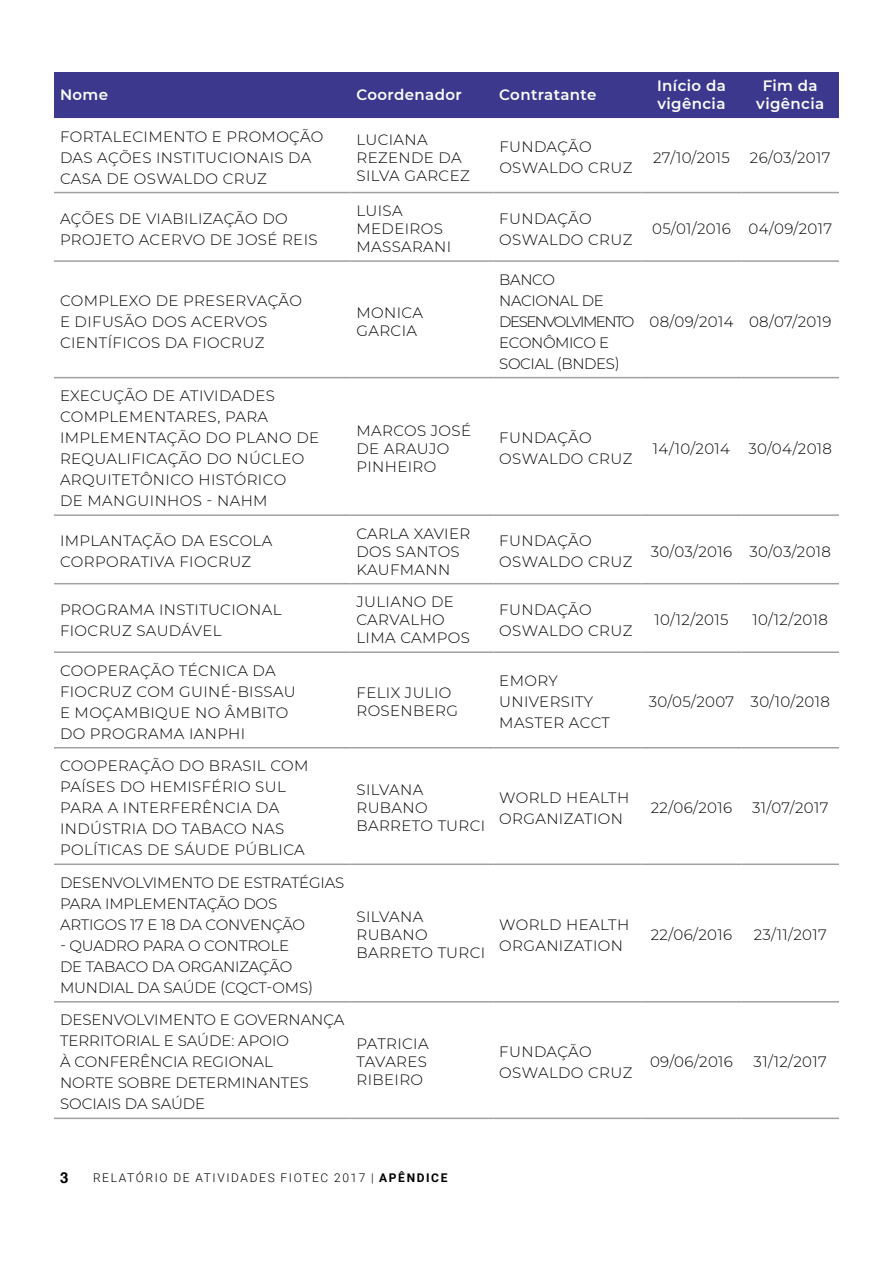
<style>
.page{position:relative;width:893px;height:1263px;background:#fff}
.page>*{position:absolute;margin:0;border:0;box-sizing:border-box;transform-origin:0 0}
.t1{font:300 15px/21px "Montserrat";letter-spacing:.025em;color:#000}
.t2{font:300 15px/21px "Montserrat";letter-spacing:-.01em;color:#000}
.t3{font:300 15px/21px "Montserrat";color:#000}
.t4{font:600 15px/18px "Montserrat";letter-spacing:.025em;color:#fff}
.t5{font:300 15px/21px "Montserrat";letter-spacing:-.025em;color:#000}
.t6{font:700 15px "Helvetica";color:#000}
.t7{font:300 12px "Roboto";letter-spacing:.135em;color:#000}
.s1{font-weight:700}
</style>
<div class="page">
<div style="left:54px;top:72px;width:785px;height:46px;background:#3c388e"></div>
<hr style="left:54px;top:192px;width:296px;height:1px;background:#a0a09f">
<hr style="left:350px;top:192px;width:143px;height:1px;background:#a0a09f">
<hr style="left:493px;top:192px;width:148px;height:1px;background:#a0a09f">
<hr style="left:641px;top:192px;width:100px;height:1px;background:#a0a09f">
<hr style="left:741px;top:192px;width:98px;height:1px;background:#a0a09f">
<hr style="left:54px;top:260px;width:296px;height:2px;background:#a0a09f">
<hr style="left:350px;top:260px;width:143px;height:2px;background:#a0a09f">
<hr style="left:493px;top:260px;width:148px;height:2px;background:#a0a09f">
<hr style="left:641px;top:260px;width:100px;height:2px;background:#a0a09f">
<hr style="left:741px;top:260px;width:98px;height:2px;background:#a0a09f">
<hr style="left:54px;top:377px;width:296px;height:1px;background:#a0a09f">
<hr style="left:350px;top:377px;width:143px;height:1px;background:#a0a09f">
<hr style="left:493px;top:377px;width:148px;height:1px;background:#a0a09f">
<hr style="left:641px;top:377px;width:100px;height:1px;background:#a0a09f">
<hr style="left:741px;top:377px;width:98px;height:1px;background:#a0a09f">
<hr style="left:54px;top:514px;width:296px;height:2px;background:#a0a09f">
<hr style="left:350px;top:514px;width:143px;height:2px;background:#a0a09f">
<hr style="left:493px;top:514px;width:148px;height:2px;background:#a0a09f">
<hr style="left:641px;top:514px;width:100px;height:2px;background:#a0a09f">
<hr style="left:741px;top:514px;width:98px;height:2px;background:#a0a09f">
<hr style="left:54px;top:583px;width:296px;height:1px;background:#a0a09f">
<hr style="left:350px;top:583px;width:143px;height:1px;background:#a0a09f">
<hr style="left:493px;top:583px;width:148px;height:1px;background:#a0a09f">
<hr style="left:641px;top:583px;width:100px;height:1px;background:#a0a09f">
<hr style="left:741px;top:583px;width:98px;height:1px;background:#a0a09f">
<hr style="left:54px;top:651px;width:296px;height:2px;background:#a0a09f">
<hr style="left:350px;top:651px;width:143px;height:2px;background:#a0a09f">
<hr style="left:493px;top:651px;width:148px;height:2px;background:#a0a09f">
<hr style="left:641px;top:651px;width:100px;height:2px;background:#a0a09f">
<hr style="left:741px;top:651px;width:98px;height:2px;background:#a0a09f">
<hr style="left:54px;top:747px;width:296px;height:1px;background:#a0a09f">
<hr style="left:350px;top:747px;width:143px;height:1px;background:#a0a09f">
<hr style="left:493px;top:747px;width:148px;height:1px;background:#a0a09f">
<hr style="left:641px;top:747px;width:100px;height:1px;background:#a0a09f">
<hr style="left:741px;top:747px;width:98px;height:1px;background:#a0a09f">
<hr style="left:54px;top:863px;width:296px;height:2px;background:#a0a09f">
<hr style="left:350px;top:863px;width:143px;height:2px;background:#a0a09f">
<hr style="left:493px;top:863px;width:148px;height:2px;background:#a0a09f">
<hr style="left:641px;top:863px;width:100px;height:2px;background:#a0a09f">
<hr style="left:741px;top:863px;width:98px;height:2px;background:#a0a09f">
<hr style="left:54px;top:1001px;width:296px;height:1px;background:#a0a09f">
<hr style="left:350px;top:1001px;width:143px;height:1px;background:#a0a09f">
<hr style="left:493px;top:1001px;width:148px;height:1px;background:#a0a09f">
<hr style="left:641px;top:1001px;width:100px;height:1px;background:#a0a09f">
<hr style="left:741px;top:1001px;width:98px;height:1px;background:#a0a09f">
<hr style="left:54px;top:1117px;width:296px;height:2px;background:#a0a09f">
<hr style="left:350px;top:1117px;width:143px;height:2px;background:#a0a09f">
<hr style="left:493px;top:1117px;width:148px;height:2px;background:#a0a09f">
<hr style="left:641px;top:1117px;width:100px;height:2px;background:#a0a09f">
<hr style="left:741px;top:1117px;width:98px;height:2px;background:#a0a09f">
<p class="t4" style="left:60px;top:85px;width:50px">Nome</p>
<p class="t4" style="left:356px;top:85px;width:107px">Coordenador</p>
<p class="t4" style="left:499px;top:85px;width:99px">Contratante</p>
<p class="t4" style="left:657px;top:76px;width:70px">Início da vigência</p>
<p class="t4" style="left:756px;top:76px;width:69px;text-align:center">Fim da vigência</p>
<p class="t1" style="left:60px;top:125px;width:265px">FORTALECIMENTO E PROMOÇÃO<br>DAS AÇÕES INSTITUCIONAIS DA<br>CASA DE OSWALDO CRUZ</p>
<p class="t1" style="left:356px;top:130px;width:115px;line-height:18px">LUCIANA<br>REZENDE DA<br>SILVA GARCEZ</p>
<p class="t1" style="left:499px;top:136px;width:135px">FUNDAÇÃO<br>OSWALDO CRUZ</p>
<p class="t1" style="left:653px;top:146px;width:78px">27/10/2015</p>
<p class="t1" style="left:750px;top:146px;width:82px">26/03/2017</p>
<p class="t1" style="left:60px;top:207px;width:259px">AÇÕES DE VIABILIZAÇÃO DO<br>PROJETO ACERVO DE JOSÉ REIS</p>
<p class="t1" style="left:356px;top:201px;width:96px;line-height:18px">LUISA<br>MEDEIROS<br>MASSARANI</p>
<p class="t1" style="left:499px;top:207px;width:135px">FUNDAÇÃO<br>OSWALDO CRUZ</p>
<p class="t1" style="left:652px;top:218px;width:181px">05/01/2016 04/09/2017</p>
<p class="t1" style="left:60px;top:289px;width:243px">COMPLEXO DE PRESERVAÇÃO<br>E DIFUSÃO DOS ACERVOS<br>CIENTÍFICOS DA FIOCRUZ</p>
<p class="t1" style="left:60px;top:385px;width:261px">EXECUÇÃO DE ATIVIDADES<br>COMPLEMENTARES, PARA<br>IMPLEMENTAÇÃO DO PLANO DE<br>REQUALIFICAÇÃO DO NÚCLEO<br>ARQUITETÔNICO HISTÓRICO<br>DE MANGUINHOS - NAHM</p>
<p class="t1" style="left:356px;top:303px;width:68px;line-height:18px">MONICA<br>GARCIA</p>
<p class="t5" style="left:499px;top:268px;width:137px">BANCO<br>NACIONAL DE<br>DESENVOLVIMENTO<br>ECONÔMICO E<br>SOCIAL (BNDES)</p>
<p class="t1" style="left:649px;top:310px;width:183px">08/09/2014 08/07/2019</p>
<p class="t1" style="left:356px;top:421px;width:116px;line-height:18px">MARCOS JOSÉ<br>DE ARAUJO<br>PINHEIRO</p>
<p class="t1" style="left:499px;top:427px;width:135px">FUNDAÇÃO<br>OSWALDO CRUZ</p>
<p class="t1" style="left:653px;top:437px;width:181px">14/10/2014 30/04/2018</p>
<p class="t1" style="left:60px;top:530px;width:214px">IMPLANTAÇÃO DA ESCOLA<br>CORPORATIVA FIOCRUZ</p>
<p class="t1" style="left:356px;top:524px;width:115px;line-height:18px">CARLA XAVIER<br>DOS SANTOS<br>KAUFMANN</p>
<p class="t1" style="left:499px;top:530px;width:135px">FUNDAÇÃO<br>OSWALDO CRUZ</p>
<p class="t1" style="left:651px;top:540px;width:182px">30/03/2016 30/03/2018</p>
<p class="t1" style="left:60px;top:598px;width:223px">PROGRAMA INSTITUCIONAL<br>FIOCRUZ SAUDÁVEL</p>
<p class="t1" style="left:356px;top:592px;width:115px;line-height:18px">JULIANO DE<br>CARVALHO<br>LIMA CAMPOS</p>
<p class="t1" style="left:499px;top:598px;width:135px">FUNDAÇÃO<br>OSWALDO CRUZ</p>
<p class="t1" style="left:654px;top:609px;width:76px">10/12/2015</p>
<p class="t1" style="left:753px;top:609px;width:77px">10/12/2018</p>
<p class="t1" style="left:60px;top:659px;width:237px">COOPERAÇÃO TÉCNICA DA<br>FIOCRUZ COM GUINÉ-BISSAU<br>E MOÇAMBIQUE NO ÂMBITO<br>DO PROGRAMA IANPHI</p>
<p class="t1" style="left:499px;top:670px;width:112px">EMORY<br>UNIVERSITY<br>MASTER ACCT</p>
<p class="t1" style="left:356px;top:683px;width:103px;line-height:18px">FELIX JULIO<br>ROSENBERG</p>
<p class="t1" style="left:649px;top:691px;width:183px">30/05/2007 30/10/2018</p>
<p class="t1" style="left:60px;top:755px;width:250px">COOPERAÇÃO DO BRASIL COM<br>PAÍSES DO HEMISFÉRIO SUL<br>PARA A INTERFERÊNCIA DA<br>INDÚSTRIA DO TABACO NAS<br>POLÍTICAS DE SÁUDE PÚBLICA</p>
<p class="t2" style="left:60px;top:871px;width:286px">DESENVOLVIMENTO DE ESTRATÉGIAS<br>PARA IMPLEMENTAÇÃO DOS<br>ARTIGOS 17 E 18 DA CONVENÇÃO</p>
<p class="t2" style="left:60px;top:934px;width:255px">- QUADRO PARA O CONTROLE<br>DE TABACO DA ORGANIZAÇÃO<br>MUNDIAL DA SAÚDE (CQCT-OMS)</p>
<p class="t3" style="left:60px;top:1009px;width:286px">DESENVOLVIMENTO E GOVERNANÇA<br>TERRITORIAL E SAÚDE: APOIO<br>À CONFERÊNCIA REGIONAL<br>NORTE SOBRE DETERMINANTES<br>SOCIAIS DA SAÚDE</p>
<p class="t1" style="left:356px;top:780px;width:130px;line-height:18px">SILVANA<br>RUBANO<br>BARRETO TURCI</p>
<p class="t1" style="left:499px;top:786px;width:131px">WORLD HEALTH<br>ORGANIZATION</p>
<p class="t1" style="left:651px;top:797px;width:83px">22/06/2016</p>
<p class="t1" style="left:752px;top:797px;width:78px">31/07/2017</p>
<p class="t1" style="left:356px;top:907px;width:130px;line-height:18px">SILVANA<br>RUBANO<br>BARRETO TURCI</p>
<p class="t1" style="left:499px;top:913px;width:131px">WORLD HEALTH<br>ORGANIZATION</p>
<p class="t1" style="left:651px;top:924px;width:83px">22/06/2016</p>
<p class="t1" style="left:754px;top:924px;width:75px">23/11/2017</p>
<p class="t1" style="left:356px;top:1034px;width:74px;line-height:18px;text-align:justify">PATRICIA TAVARES RIBEIRO</p>
<p class="t1" style="left:499px;top:1040px;width:135px">FUNDAÇÃO<br>OSWALDO CRUZ</p>
<p class="t1" style="left:650px;top:1051px;width:84px">09/06/2016</p>
<p class="t1" style="left:754px;top:1051px;width:75px">31/12/2017</p>
<p class="t6" style="left:60px;top:1166px;width:10px">3</p>
<p class="t7" style="left:93px;top:1169px;width:356px">RELATÓRIO DE ATIVIDADES FIOTEC 2017 | <span class="s1">APÊNDICE</span></p>
</div>
